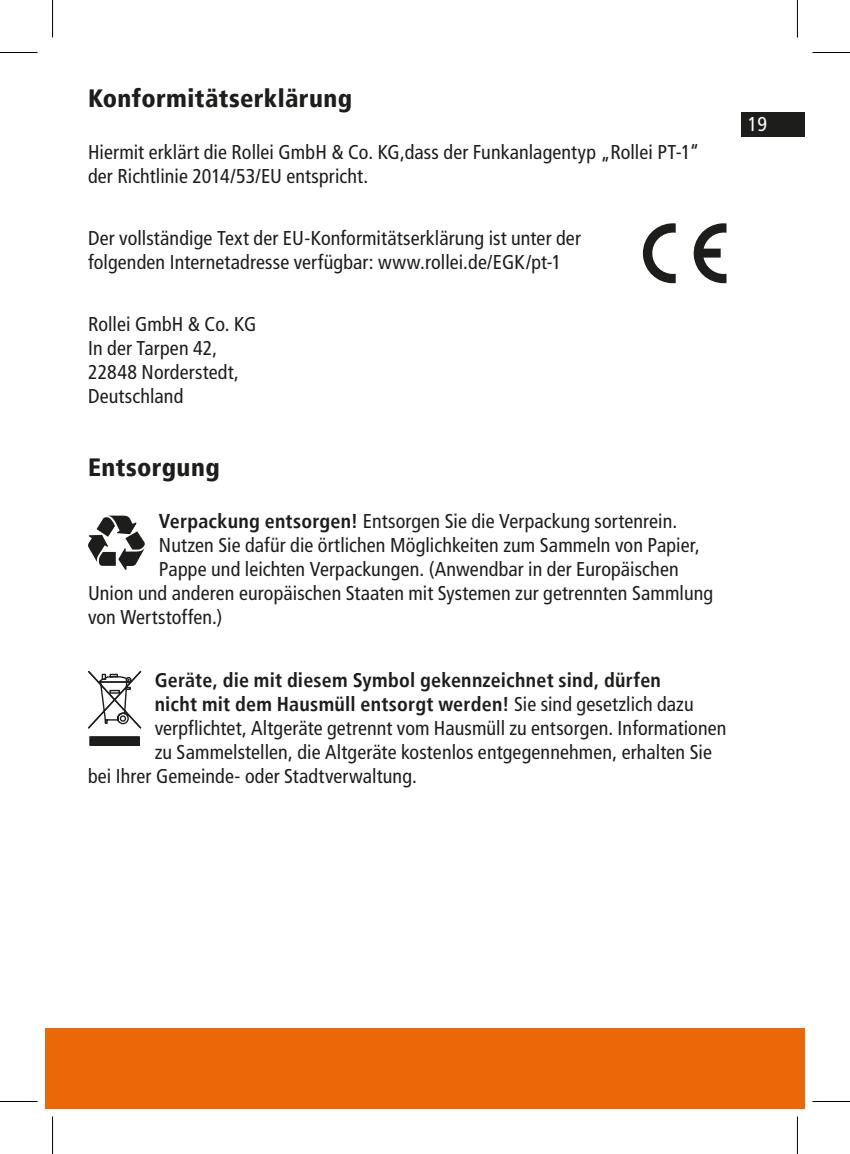
<style>
.page{position:relative;width:850px;height:1154px;background:#fff}
.page>*{position:absolute;margin:0;border:0;box-sizing:border-box;transform-origin:0 0}
.t1{font:900 condensed 25px "Frutiger LT";letter-spacing:.015em;color:#1d1d1b}
.t2{font:condensed 20px/24px "Frutiger LT";letter-spacing:.005em;color:#1d1d1b}
.t3{font:700 condensed 20px "Frutiger LT";letter-spacing:.01em;color:#1d1d1b}
.t4{font:condensed 20px "Frutiger LT";color:#fff}
.s1{font-weight:700}
.s2{font-weight:400}
</style>
<div class="page">
<div style="left:740px;top:112px;width:64px;height:25px;background:#1d1d1b"></div>
<div style="left:45px;top:1028px;width:759px;height:80px;background:#ec6708"></div>
<svg style="left:642px;top:223px;width:33px;height:60px"></svg>
<svg style="left:693px;top:223px;width:33px;height:60px"></svg>
<svg style="left:88px;top:516px;width:57px;height:54px"></svg>
<div style="left:90px;top:737px;width:49px;height:8px;background:#1d1d1b"></div>
<div style="left:89px;top:736px;width:51px;height:10px;border:1px solid #1d1d1b"></div>
<svg style="left:88px;top:671px;width:54px;height:58px"></svg>
<hr style="left:0;top:52px;width:38px;height:1px;background:#000">
<hr style="left:812px;top:52px;width:37px;height:1px;background:#000">
<hr style="left:0;top:1101px;width:38px;height:1px;background:#000">
<hr style="left:812px;top:1101px;width:37px;height:1px;background:#000">
<hr style="left:52px;top:0;width:1px;height:38px;background:#000">
<hr style="left:52px;top:1116px;width:1px;height:38px;background:#000">
<hr style="left:796px;top:0;width:1px;height:38px;background:#000">
<hr style="left:796px;top:1116px;width:1px;height:38px;background:#000">
<p class="t1" style="left:88px;top:83px;width:265px">Konformitätserklärung</p>
<p class="t2" style="left:88px;top:140px;width:612px">Hiermit erklärt die Rollei GmbH &amp; Co. KG,dass der Funkanlagentyp „Rollei PT-1“ der Richtlinie 2014/53/EU entspricht.</p>
<p class="t2" style="left:88px;top:226px;width:494px">Der vollständige Text der EU-Konformitätserklärung ist unter der folgenden Internetadresse verfügbar: www.rollei.de/EGK/pt-1</p>
<p class="t2" style="left:88px;top:313px;width:170px">Rollei GmbH &amp; Co. KG<br>In der Tarpen 42,<br>22848 Norderstedt,<br>Deutschland</p>
<p class="t1" style="left:88px;top:452px;width:133px">Entsorgung</p>
<p class="t2" style="left:159px;top:509px;width:519px"><span class="s1">Verpackung entsorgen!</span> Entsorgen Sie die Verpackung sortenrein.</p>
<p class="t2" style="left:159px;top:533px;width:542px">Nutzen Sie dafür die örtlichen Möglichkeiten zum Sammeln von Papier,</p>
<p class="t2" style="left:159px;top:557px;width:521px">Pappe und leichten Verpackungen. (Anwendbar in der Europäischen</p>
<p class="t2" style="left:88px;top:581px;width:626px">Union und anderen europäischen Staaten mit Systemen zur getrennten Sammlung</p>
<p class="t2" style="left:88px;top:605px;width:136px">von Wertstoffen.)</p>
<p class="t3" style="left:155px;top:668px;width:507px">Geräte, die mit diesem Symbol gekennzeichnet sind, dürfen</p>
<p class="t3" style="left:155px;top:692px;width:540px">nicht mit dem Hausmüll entsorgt werden! <span class="s2">Sie sind gesetzlich dazu</span></p>
<p class="t2" style="left:155px;top:716px;width:573px">verpflichtet, Altgeräte getrennt vom Hausmüll zu entsorgen. Informationen</p>
<p class="t2" style="left:155px;top:740px;width:558px">zu Sammelstellen, die Altgeräte kostenlos entgegennehmen, erhalten Sie</p>
<p class="t2" style="left:88px;top:764px;width:330px">bei Ihrer Gemeinde- oder Stadtverwaltung.</p>
<p class="t4" style="left:747px;top:113px;width:21px">19</p>
</div>
